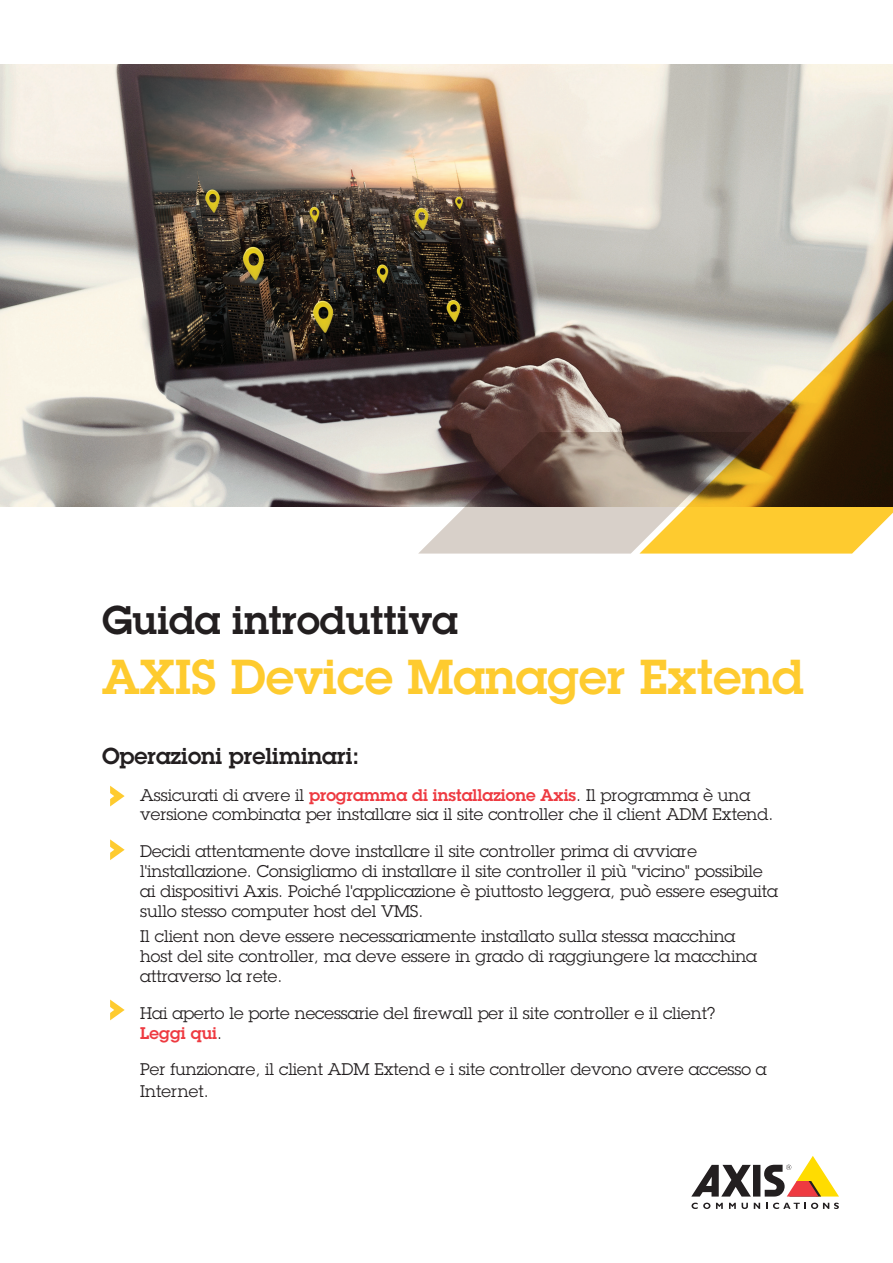
<style>
.page{position:relative;width:893px;height:1263px;background:#fff}
.page>*{position:absolute;margin:0;border:0;box-sizing:border-box;transform-origin:0 0}
.t1{font:600 48px "Lubalin Graph ECG";color:#fecb2f}
.t2{font:600 39px "Lubalin Graph ECG";color:#231f20}
.t3{font:600 22.5px "Lubalin Graph ECG";color:#231f20}
.t4{font:16.5px/19.8px "Lubalin Graph ECG";color:#231f20}
.s1{font-weight:600;color:#ee3a41}
</style>
<div class="page">
<img style="left:0;top:65px;width:893px;height:442px">
<svg style="left:110px;top:786px;width:15px;height:20px"></svg>
<svg style="left:110px;top:839px;width:15px;height:21px"></svg>
<svg style="left:110px;top:999px;width:15px;height:21px"></svg>
<svg style="left:639px;top:188px;width:254px;height:366px;background:#a99b7f"></svg>
<svg style="left:418px;top:432px;width:334px;height:122px;background:#a18f74"></svg>
<div style="left:753px;top:1165px;width:7px;height:31px;background:#231f20"></div>
<svg style="left:691px;top:1165px;width:60px;height:31px"></svg>
<svg style="left:764px;top:1156px;width:75px;height:40px"></svg>
<svg style="left:691px;top:1203px;width:19px;height:6px"></svg>
<svg style="left:716px;top:1203px;width:7px;height:6px"></svg>
<svg style="left:729px;top:1203px;width:7px;height:6px"></svg>
<svg style="left:742px;top:1203px;width:6px;height:6px"></svg>
<svg style="left:754px;top:1203px;width:6px;height:6px"></svg>
<svg style="left:766px;top:1203px;width:73px;height:6px"></svg>
<p class="t2" style="left:102px;top:594px;width:357px">Guida introduttiva</p>
<p class="t1" style="left:102px;top:645px;width:703px">AXIS Device Manager Extend</p>
<p class="t3" style="left:102px;top:741px;width:259px">Operazioni preliminari:</p>
<p class="t4" style="left:140px;top:785px;width:634px">Assicurati di avere il <span class="s1">programma di installazione Axis</span>. Il programma è una versione combinata per installare sia il site controller che il client ADM Extend.</p>
<p class="t4" style="left:140px;top:841px;width:639px">Decidi attentamente dove installare il site controller prima di avviare l'installazione. Consigliamo di installare il site controller il più "vicino" possibile ai dispositivi Axis. Poiché l'applicazione è piuttosto leggera, può essere eseguita sullo stesso computer host del VMS.</p>
<p class="t4" style="left:140px;top:927px;width:618px">Il client non deve essere necessariamente installato sulla stessa macchina host del site controller, ma deve essere in grado di raggiungere la macchina attraverso la rete.</p>
<p class="t4" style="left:140px;top:1003px;width:577px">Hai aperto le porte necessarie del firewall per il site controller e il client?<br><span class="s1">Leggi qui</span>.</p>
<p class="t4" style="left:140px;top:1059px;width:628px;line-height:21.6px">Per funzionare, il client ADM Extend e i site controller devono avere accesso a<br>Internet.</p>
</div>
